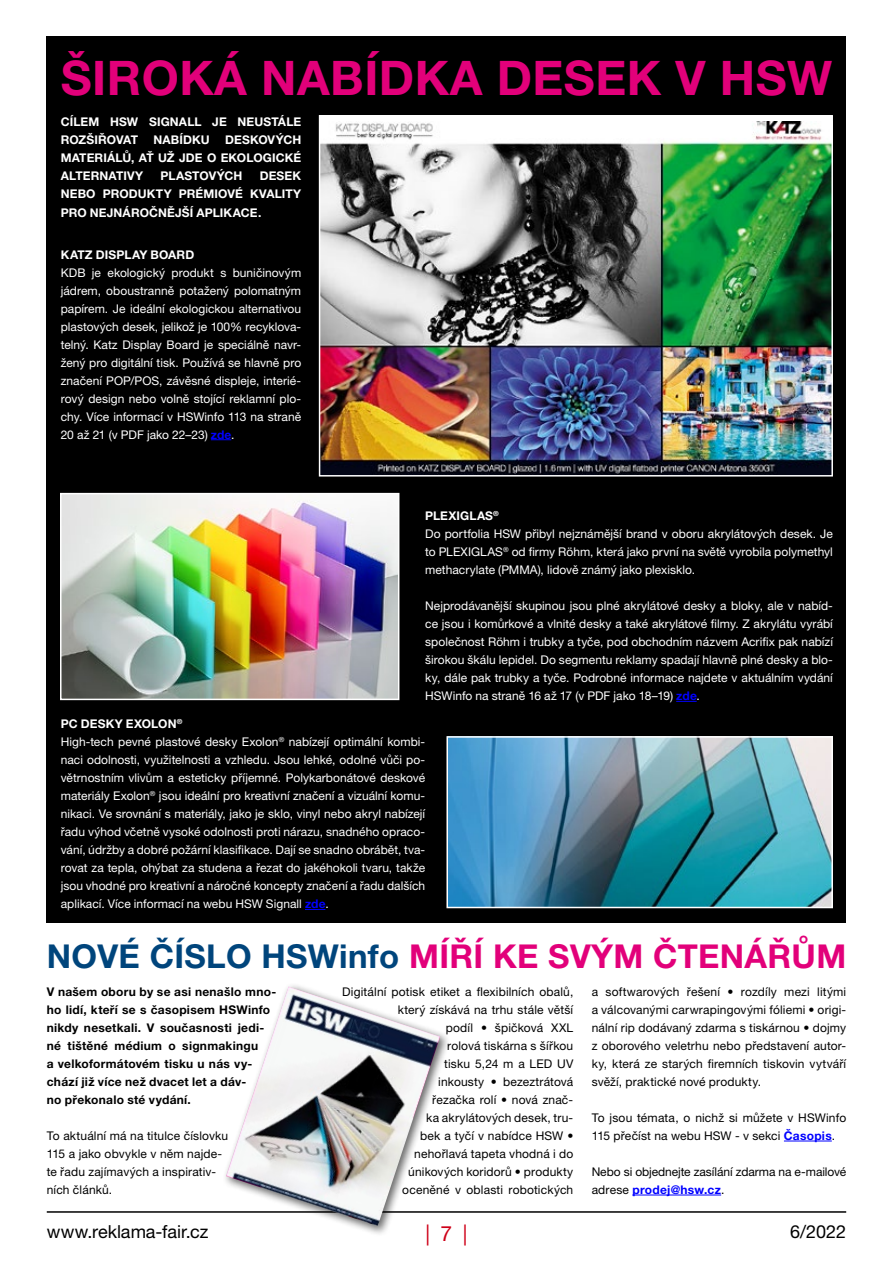
<style>
.page{position:relative;width:893px;height:1263px;background:#fff}
.page>*{position:absolute;margin:0;border:0;box-sizing:border-box;transform-origin:0 0}
.t1{font:700 47.7px "Helvetica Neue LT Pro";letter-spacing:.01em;color:#e2007a}
.t2{font:700 33px "Helvetica Neue LT Pro";letter-spacing:.01em;color:#e2007a}
.t3{font:21px "Helvetica Neue LT Pro";color:#ce0018}
.t4{font:18px "Helvetica Neue LT Pro";color:#000}
.t5{font:12px/18px "Helvetica Neue LT Pro";color:#fff;text-align:justify}
.t6{font:12px/18px "Helvetica Neue LT Pro";letter-spacing:.01em;color:#000}
.t7{font:700 12px/18px "Helvetica Neue LT Pro";letter-spacing:.02em;color:#000}
.t8{font:700 12px/18px "Helvetica Neue LT Pro";letter-spacing:.01em;color:#fff;text-align:justify}
.s1{font-weight:700;color:#00f}
.s2{font-weight:700}
.s3{color:#00457c}
</style>
<div class="page">
<hr style="left:47px;top:1211px;width:799px;height:2px;background:#000">
<div style="left:47px;top:36px;width:799px;height:887px;background:#000"></div>
<svg style="left:211px;top:439px;width:20px;height:1px"></svg>
<svg style="left:676px;top:701px;width:21px;height:1px"></svg>
<img style="left:63px;top:496px;width:333px;height:201px">
<div style="left:60px;top:493px;width:339px;height:207px;border:2px solid #fff"></div>
<img style="left:322px;top:122px;width:508px;height:351px">
<div style="left:319px;top:115px;width:514px;height:361px;border:2px solid #fff"></div>
<svg style="left:305px;top:909px;width:20px;height:1px"></svg>
<img style="left:449px;top:739px;width:381px;height:166px">
<div style="left:446px;top:736px;width:387px;height:172px;border:2px solid #fff"></div>
<hr style="left:784px;top:1141px;width:48px;height:1px;background:#00f">
<hr style="left:632px;top:1195px;width:89px;height:1px;background:#00f">
<div style="left:221px;top:983px;width:229px;height:253px;background:#000;opacity:.6"></div>
<img style="left:226px;top:987px;width:214px;height:239px">
<h1 class="t1" style="left:61px;top:48px;width:773px">ŠIROKÁ NABÍDKA DESEK V HSW</h1>
<p class="t8" style="left:61px;top:113px;width:242px">CÍLEM HSW SIGNALL JE NEUSTÁLE<br>ROZŠIŘOVAT</p>
<p class="t8" style="left:61px;top:131px;width:242px;text-indent:164px">DESKOVÝCH MATERIÁLŮ, AŤ UŽ JDE O EKOLOGICKÉ ALTERNATIVY</p>
<p class="t8" style="left:154px;top:131px;width:58px">NABÍDKU</p>
<p class="t8" style="left:161px;top:167px;width:83px">PLASTOVÝCH</p>
<p class="t8" style="left:61px;top:167px;width:242px;text-indent:199px">DESEK NEBO PRODUKTY PRÉMIOVÉ KVALITY PRO NEJNÁROČNĚJŠÍ APLIKACE.</p>
<p class="t8" style="left:61px;top:245px;width:135px">KATZ DISPLAY BOARD</p>
<p class="t5" style="left:61px;top:263px;width:242px">KDB je ekologický produkt s buničinovým jádrem, oboustranně potažený polomatným papírem. Je ideální ekologickou alternativou plastových desek, jelikož je 100% recyklova&shy;telný. Katz Display Board je speciálně navr&shy;žený pro digitální tisk. Používá se hlavně pro značení POP/POS, závěsné displeje, interié&shy;rový design nebo volně stojící reklamní plo&shy;chy. Více informací v HSWinfo 113 na straně 20 až 21 (v PDF jako 22–23) <span class="s1">zde</span>.</p>
<p class="t5" style="left:425px;top:507px;width:409px;text-align:left"><span class="s2">PLEXIGLAS</span><sup>®<br></sup>Do portfolia HSW přibyl nejznámější brand v oboru akrylátových desek. Je to PLEXIGLAS<sup>®</sup> od firmy Röhm, která jako první na světě vyrobila polymethyl methacrylate (PMMA), lidově známý jako plexisklo.</p>
<p class="t5" style="left:425px;top:597px;width:409px">Nejprodávanější skupinou jsou plné akrylátové desky a bloky, ale v nabíd&shy;ce jsou i komůrkové a vlnité desky a také akrylátové filmy. Z akrylátu vyrábí společnost Röhm i trubky a tyče, pod obchodním názvem Acrifix pak nabízí širokou škálu lepidel. Do segmentu reklamy spadají hlavně plné desky a blo&shy;ky, dále pak trubky a tyče. Podrobné informace najdete v aktuálním vydání HSWinfo na straně 16 až 17 (v PDF jako 18–19) <span class="s1">zde</span>.</p>
<p class="t5" style="left:61px;top:715px;width:366px;text-align:left"><span class="s2">PC DESKY EXOLON</span><sup>®<br></sup>High-tech pevné plastové desky Exolon<sup>®</sup> nabízejí optimální kombi&shy;naci odolnosti, využitelnosti a vzhledu. Jsou lehké, odolné vůči po&shy;větrnostním vlivům a esteticky příjemné. Polykarbonátové deskové materiály Exolon<sup>®</sup> jsou ideální pro kreativní značení a vizuální komu&shy;nikaci. Ve srovnání s materiály, jako je sklo, vinyl nebo akryl nabízejí řadu výhod včetně vysoké odolnosti proti nárazu, snadného opraco&shy;vání, údržby a dobré požární klasifikace. Dají se snadno obrábět, tva&shy;rovat za tepla, ohýbat za studena a řezat do jakéhokoli tvaru, takže jsou vhodné pro kreativní a náročné koncepty značení a řadu dalších aplikací. Více informací na webu HSW Signall <span class="s1">zde</span>.</p>
<h2 class="t2" style="left:47px;top:936px;width:801px"><span class="s3">NOVÉ ČÍSLO HSWinfo</span> MÍŘÍ KE SVÝM ČTENÁŘŮM</h2>
<p class="t7" style="left:47px;top:982px;width:231px">V našem oboru by se asi nenašlo mno&shy;ho lidí, kteří se s časopisem HSWinfo nikdy nesetkali. V současnosti jedi&shy;né tištěné médium o signmakingu<br>a velkoformátovém tisku u nás vy&shy;chází již více než dvacet let a dáv-<br>no překonalo sté vydání.</p>
<p class="t6" style="left:47px;top:1126px;width:183px">To aktuální má na titulce číslovku<br>115 a jako obvykle v něm najde&shy;te řadu zajímavých a inspirativ&shy;ních článků.</p>
<p class="t6" style="left:342px;top:982px;width:233px;text-align:right">Digitální potisk etiket a flexibilních obalů, který získává na trhu stále větší<br>podíl • špičková XXL<br>rolová tiskárna s šířkou<br>tisku 5,24 m a LED UV<br>inkousty • bezeztrátová<br>řezačka rolí • nová znač-<br>ka akrylátových desek, tru-<br>bek a tyčí v nabídce HSW •<br>nehořlavá tapeta vhodná i do<br>únikových koridorů • produkty<br>oceněné v oblasti robotických</p>
<p class="t6" style="left:592px;top:982px;width:256px;text-align:justify">a softwarových řešení • rozdíly mezi litými a válcovanými carwrapingovými fóliemi • origi&shy;nální rip dodávaný zdarma s tiskárnou • dojmy z oborového veletrhu nebo představení autor&shy;ky, která ze starých firemních tiskovin vytváří svěží, praktické nové produkty.</p>
<p class="t6" style="left:592px;top:1108px;width:256px">To jsou témata, o nichž si můžete v HSWinfo<br>115 přečíst na webu HSW - v sekci <span class="s1">Časopis</span>.</p>
<p class="t6" style="left:592px;top:1162px;width:256px">Nebo si objednejte zasílání zdarma na e-mailové adrese <span class="s1">prodej@hsw.cz</span>.</p>
<h3 class="t4" style="left:47px;top:1221px;width:163px">www.reklama-fair.cz</h3>
<h3 class="t3" style="left:425px;top:1220px;width:43px">| 7 |</h3>
<h3 class="t4" style="left:790px;top:1221px;width:58px">6/2022</h3>
</div>
